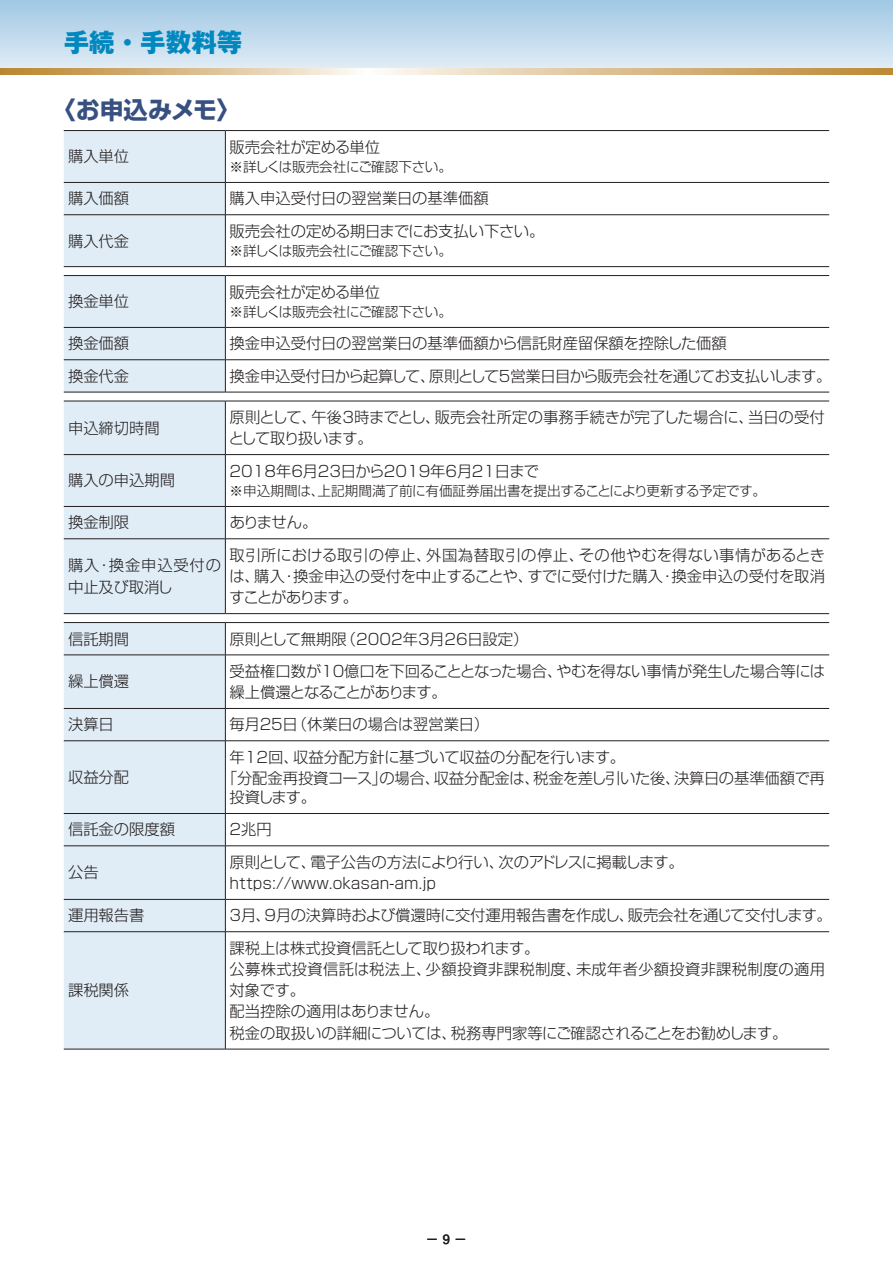
<style>
.page{position:relative;width:893px;height:1263px;background:#fff}
.page>*{position:absolute;margin:0;border:0;box-sizing:border-box;transform-origin:0 0}
.TXT_H1{font:800 25.5px "Gothic MB101 Pro";color:#0088bf}
.FG_TXT_H2-4c_v1{font:700 24px "Shin Go Pro";letter-spacing:-.005em;color:#375081}
.FG_TABLE_10_2pt_v1{font:300 15.3px/21.3px "Shin Go Pro";color:#231f20}
.FG_TABLE_10_2pt_v1-2{font:300 15.3px/21.3px "Shin Go Pro";letter-spacing:-.02em;color:#231f20}
.FG_TABLE_9pt_v1{font:300 15.3px/19.2px "Shin Go Pro";letter-spacing:-.01em;color:#231f20}
.FG_TABLE_10_2pt_v1-3{font:300 15.3px/21.3px "Shin Go Pro";letter-spacing:.02em;color:#231f20}
.FG_TABLE_10_2pt_v1-4{font:300 15.3px "Shin Go Pro";letter-spacing:-.035em;color:#231f20}
.FG_TABLE_10_2pt_v1-5{font:300 15.3px "Shin Go Pro";letter-spacing:-.045em;color:#231f20}
.FG_TABLE_10_2pt_v1-6{font:300 15.3px/21.3px "Shin Go Pro";letter-spacing:.055em;color:#231f20}
.FG_TABLE_9pt_v1-2{font:300 13.65px "Shin Go Pro";letter-spacing:-.02em;color:#231f20}
.t1{font:700 12.75px "Futo Go B101 Pro";color:#231f20}
</style>
<div class="page">
<div style="left:0;top:0;width:893px;height:68px;background:linear-gradient(to bottom,#a0c7e3,#deebf5)"></div>
<svg style="left:0;top:68px;width:893px;height:6px;background:#dabd8f"></svg>
<div style="left:64px;top:131px;width:161px;height:135px;background:#e1edf6"></div>
<svg style="left:226px;top:215px;width:603px;height:1px"></svg>
<hr style="left:64px;top:214px;width:161px;height:1px;background:#231f20">
<hr style="left:64px;top:266px;width:161px;height:1px;background:#231f20">
<hr style="left:225px;top:183px;width:1px;height:32px;background:#231f20">
<hr style="left:64px;top:130px;width:161px;height:1px;background:#231f20">
<hr style="left:64px;top:182px;width:161px;height:1px;background:#231f20">
<hr style="left:225px;top:130px;width:604px;height:1px;background:#231f20">
<hr style="left:225px;top:131px;width:1px;height:51px;background:#231f20">
<hr style="left:225px;top:182px;width:604px;height:1px;background:#231f20">
<hr style="left:225px;top:214px;width:604px;height:1px;background:#231f20">
<hr style="left:225px;top:215px;width:1px;height:51px;background:#231f20">
<hr style="left:225px;top:266px;width:604px;height:1px;background:#231f20">
<div style="left:64px;top:276px;width:161px;height:116px;background:#e1edf6"></div>
<svg style="left:226px;top:276px;width:603px;height:116px"></svg>
<hr style="left:64px;top:275px;width:161px;height:1px;background:#231f20">
<hr style="left:64px;top:327px;width:161px;height:1px;background:#231f20">
<hr style="left:64px;top:359px;width:161px;height:1px;background:#231f20">
<hr style="left:64px;top:392px;width:161px;height:1px;background:#231f20">
<hr style="left:225px;top:328px;width:1px;height:32px;background:#231f20">
<hr style="left:225px;top:360px;width:1px;height:32px;background:#231f20">
<hr style="left:225px;top:359px;width:604px;height:1px;background:#231f20">
<hr style="left:225px;top:392px;width:604px;height:1px;background:#231f20">
<hr style="left:225px;top:275px;width:604px;height:1px;background:#231f20">
<hr style="left:225px;top:276px;width:1px;height:51px;background:#231f20">
<hr style="left:225px;top:327px;width:604px;height:1px;background:#231f20">
<div style="left:64px;top:402px;width:161px;height:211px;background:#e1edf6"></div>
<svg style="left:226px;top:455px;width:603px;height:85px"></svg>
<hr style="left:64px;top:401px;width:161px;height:1px;background:#231f20">
<hr style="left:64px;top:454px;width:161px;height:1px;background:#231f20">
<hr style="left:64px;top:506px;width:161px;height:1px;background:#231f20">
<hr style="left:64px;top:538px;width:161px;height:1px;background:#231f20">
<hr style="left:64px;top:613px;width:161px;height:1px;background:#231f20">
<hr style="left:225px;top:401px;width:1px;height:53px;background:#231f20">
<hr style="left:225px;top:507px;width:1px;height:32px;background:#231f20">
<hr style="left:225px;top:539px;width:1px;height:74px;background:#231f20">
<hr style="left:225px;top:401px;width:604px;height:1px;background:#231f20">
<hr style="left:225px;top:538px;width:604px;height:1px;background:#231f20">
<hr style="left:225px;top:613px;width:604px;height:1px;background:#231f20">
<hr style="left:225px;top:454px;width:604px;height:1px;background:#231f20">
<hr style="left:225px;top:455px;width:1px;height:51px;background:#231f20">
<hr style="left:225px;top:506px;width:604px;height:1px;background:#231f20">
<div style="left:64px;top:623px;width:161px;height:426px;background:#e1edf6"></div>
<svg style="left:226px;top:623px;width:603px;height:426px"></svg>
<hr style="left:225px;top:655px;width:604px;height:1px;background:#231f20">
<hr style="left:225px;top:708px;width:604px;height:1px;background:#231f20">
<hr style="left:225px;top:1049px;width:604px;height:1px;background:#231f20">
<hr style="left:64px;top:622px;width:161px;height:1px;background:#231f20">
<hr style="left:64px;top:655px;width:161px;height:1px;background:#231f20">
<hr style="left:64px;top:708px;width:161px;height:1px;background:#231f20">
<hr style="left:64px;top:740px;width:161px;height:1px;background:#231f20">
<hr style="left:64px;top:813px;width:161px;height:1px;background:#231f20">
<hr style="left:64px;top:845px;width:161px;height:1px;background:#231f20">
<hr style="left:64px;top:899px;width:161px;height:1px;background:#231f20">
<hr style="left:64px;top:931px;width:161px;height:1px;background:#231f20">
<hr style="left:64px;top:1049px;width:161px;height:1px;background:#231f20">
<hr style="left:225px;top:623px;width:1px;height:32px;background:#231f20">
<hr style="left:225px;top:655px;width:1px;height:53px;background:#231f20">
<hr style="left:225px;top:709px;width:1px;height:31px;background:#231f20">
<hr style="left:225px;top:814px;width:1px;height:32px;background:#231f20">
<hr style="left:225px;top:900px;width:1px;height:31px;background:#231f20">
<hr style="left:225px;top:622px;width:604px;height:1px;background:#231f20">
<hr style="left:225px;top:740px;width:604px;height:1px;background:#231f20">
<hr style="left:225px;top:741px;width:1px;height:72px;background:#231f20">
<hr style="left:225px;top:813px;width:604px;height:1px;background:#231f20">
<hr style="left:225px;top:845px;width:604px;height:1px;background:#231f20">
<hr style="left:225px;top:846px;width:1px;height:53px;background:#231f20">
<hr style="left:225px;top:899px;width:604px;height:1px;background:#231f20">
<hr style="left:225px;top:931px;width:604px;height:1px;background:#231f20">
<hr style="left:225px;top:932px;width:1px;height:117px;background:#231f20">
<p class="TXT_H1" style="left:64px;top:21px;width:180px">手続・手数料等</p>
<p class="FG_TXT_H2-4c_v1" style="left:52px;top:91px;width:190px">〈お申込みメモ〉</p>
<p class="FG_TABLE_10_2pt_v1" style="left:68px;top:144px;width:63px">購入単位</p>
<p class="FG_TABLE_10_2pt_v1" style="left:230px;top:134px;width:152px">販売会社が定める単位</p>
<p class="FG_TABLE_9pt_v1-2" style="left:230px;top:156px;width:224px">※詳しくは販売会社にご確認下さい。</p>
<p class="FG_TABLE_10_2pt_v1" style="left:68px;top:186px;width:63px">購入価額</p>
<p class="FG_TABLE_10_2pt_v1" style="left:230px;top:186px;width:261px">購入申込受付日の翌営業日の基準価額</p>
<p class="FG_TABLE_10_2pt_v1" style="left:68px;top:228px;width:63px">購入代金</p>
<p class="FG_TABLE_10_2pt_v1" style="left:230px;top:218px;width:316px">販売会社の定める期日までにお支払い下さい。</p>
<p class="FG_TABLE_9pt_v1-2" style="left:230px;top:240px;width:224px">※詳しくは販売会社にご確認下さい。</p>
<p class="FG_TABLE_10_2pt_v1" style="left:68px;top:289px;width:63px">換金単位</p>
<p class="FG_TABLE_10_2pt_v1" style="left:230px;top:279px;width:167px">販売会社が定める単位　</p>
<p class="FG_TABLE_9pt_v1-2" style="left:230px;top:301px;width:224px">※詳しくは販売会社にご確認下さい。</p>
<p class="FG_TABLE_10_2pt_v1" style="left:68px;top:331px;width:63px">換金価額</p>
<p class="FG_TABLE_10_2pt_v1" style="left:230px;top:331px;width:499px">換金申込受付日の翌営業日の基準価額から信託財産留保額を控除した価額</p>
<p class="FG_TABLE_10_2pt_v1" style="left:68px;top:363px;width:63px">換金代金</p>
<p class="FG_TABLE_10_2pt_v1-4" style="left:230px;top:363px;width:603px">換金申込受付日から起算して、原則として5営業日目から販売会社を通じてお支払いします。</p>
<p class="FG_TABLE_10_2pt_v1" style="left:68px;top:415px;width:93px">申込締切時間</p>
<p class="FG_TABLE_10_2pt_v1" style="left:229px;top:405px;width:598px">原則として、午後3時までとし、販売会社所定の事務手続きが完了した場合に、当日の受付として取り扱います。</p>
<p class="FG_TABLE_10_2pt_v1" style="left:68px;top:468px;width:109px">購入の申込期間</p>
<p class="FG_TABLE_10_2pt_v1" style="left:230px;top:458px;width:311px">2018年6月23日から2019年6月21日まで</p>
<p class="FG_TABLE_9pt_v1-2" style="left:230px;top:480px;width:538px">※申込期間は、上記期間満了前に有価証券届出書を提出することにより更新する予定です。</p>
<p class="FG_TABLE_10_2pt_v1" style="left:68px;top:510px;width:63px">換金制限</p>
<p class="FG_TABLE_10_2pt_v1" style="left:230px;top:510px;width:89px">ありません。</p>
<p class="FG_TABLE_10_2pt_v1-6" style="left:68px;top:553px;width:155px">購入・換金申込受付の中止及び取消し</p>
<p class="FG_TABLE_10_2pt_v1" style="left:229px;top:542px;width:597px;text-align:justify">取引所における取引の停止、外国為替取引の停止、その他やむを得ない事情があるときは、購入・換金申込の受付を中止することや、すでに受付けた購入・換金申込の受付を取消すことがあります。</p>
<p class="FG_TABLE_10_2pt_v1" style="left:68px;top:626px;width:63px">信託期間</p>
<p class="FG_TABLE_10_2pt_v1" style="left:230px;top:626px;width:300px">原則として無期限（2002年3月26日設定）</p>
<p class="FG_TABLE_10_2pt_v1" style="left:68px;top:669px;width:63px">繰上償還</p>
<p class="FG_TABLE_10_2pt_v1-2" style="left:230px;top:658px;width:597px">受益権口数が10億口を下回ることとなった場合、やむを得ない事情が発生した場合等には繰上償還となることがあります。</p>
<p class="FG_TABLE_10_2pt_v1" style="left:68px;top:712px;width:47px">決算日</p>
<p class="FG_TABLE_10_2pt_v1" style="left:230px;top:712px;width:261px">毎月25日（休業日の場合は翌営業日）</p>
<p class="FG_TABLE_10_2pt_v1" style="left:68px;top:765px;width:63px">収益分配</p>
<p class="FG_TABLE_10_2pt_v1" style="left:230px;top:744px;width:397px">年12回、収益分配方針に基づいて収益の分配を行います。</p>
<p class="FG_TABLE_9pt_v1" style="left:230px;top:767px;width:597px;text-indent:-8px">「分配金再投資コース」の場合、収益分配金は、税金を差し引いた後、決算日の基準価額で再投資します。</p>
<p class="FG_TABLE_10_2pt_v1" style="left:68px;top:817px;width:109px">信託金の限度額</p>
<p class="FG_TABLE_10_2pt_v1" style="left:230px;top:817px;width:44px">2兆円</p>
<p class="FG_TABLE_10_2pt_v1" style="left:68px;top:860px;width:32px">公告</p>
<p class="FG_TABLE_10_2pt_v1-5" style="left:230px;top:849px;width:456px">原則として、電子公告の方法により行い、次のアドレスに掲載します。</p>
<p class="FG_TABLE_10_2pt_v1" style="left:230px;top:871px;width:208px">https://www.okasan-am.jp</p>
<p class="FG_TABLE_10_2pt_v1" style="left:68px;top:903px;width:78px">運用報告書</p>
<p class="FG_TABLE_10_2pt_v1" style="left:230px;top:903px;width:604px">3月、9月の決算時および償還時に交付運用報告書を作成し、販売会社を通じて交付します。</p>
<p class="FG_TABLE_10_2pt_v1" style="left:68px;top:978px;width:63px">課税関係</p>
<p class="FG_TABLE_10_2pt_v1-2" style="left:230px;top:935px;width:311px">課税上は株式投資信託として取り扱われます。</p>
<p class="FG_TABLE_10_2pt_v1-3" style="left:230px;top:957px;width:597px">公募株式投資信託は税法上、少額投資非課税制度、未成年者少額投資非課税制度の適用対象です。</p>
<p class="FG_TABLE_10_2pt_v1" style="left:230px;top:999px;width:211px">配当控除の適用はありません。</p>
<p class="FG_TABLE_10_2pt_v1-2" style="left:230px;top:1020px;width:559px">税金の取扱いの詳細については、税務専門家等にご確認されることをお勧めします。</p>
<p class="t1" style="left:426px;top:1229px;width:43px">− 9 −</p>
</div>
